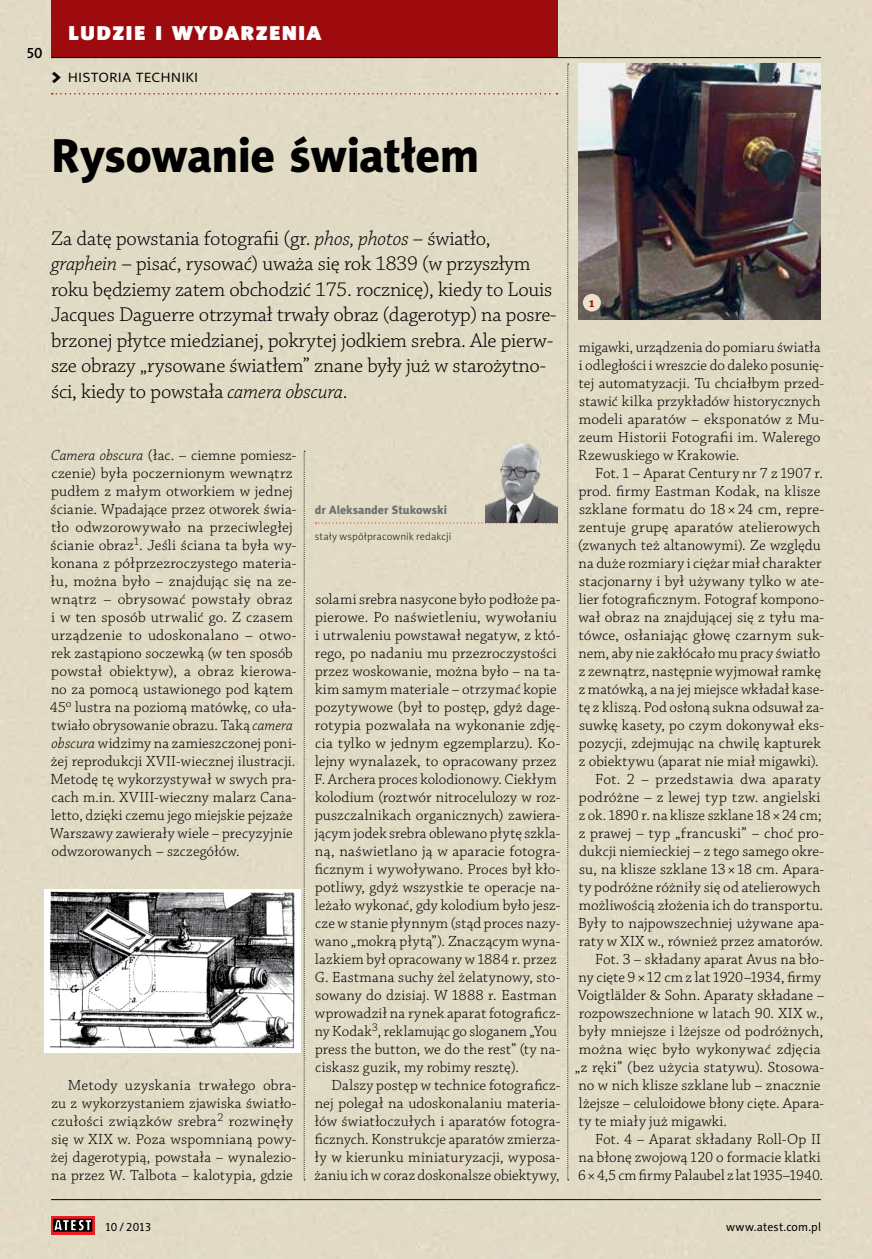
<style>
.page{position:relative;width:872px;height:1259px;background:#e1dbc5}
.page>*{position:absolute;margin:0;border:0;box-sizing:border-box;transform-origin:0 0}
.t1{font:48px "Naomi Sans EFN Heavy";letter-spacing:-.015em;color:#000}
.t2{font:27px "Naomi Sans EFN Black";letter-spacing:.03em;color:#fff}
.t3{font:300 21px/25.5px "Chaparral Pro";letter-spacing:-.01em;color:#000}
.t4{font:18px "Naomi Sans EFN Light";color:#000}
.t5{font:300 15.45px/18px "Chaparral Pro";letter-spacing:.01em;color:#000}
.t6{font:15px "Naomi Sans EFN Medium";color:#000}
.t7{font:12px "Naomi Sans EFN";letter-spacing:.025em;color:#000}
.t8{font:12px "Naomi Sans EFN Heavy";color:#6d6e71}
.t9{font:700 10.65px "Chaparral Pro";color:#9e0b0f}
.t10{font:10.5px "Naomi Sans EFN Thin";letter-spacing:.015em;color:#000}
.s1{font-family:"Naomi Sans EFN Black"}
.s2{font-style:italic}
</style>
<div class="page">
<hr style="left:51px;top:1199px;width:770px;height:1px;background:#000">
<svg style="left:51px;top:1216px;width:43px;height:18px"></svg>
<div style="left:53px;top:1219px;width:39px;height:12px;border:1px solid #000"></div>
<svg style="left:54px;top:1219px;width:38px;height:12px"></svg>
<svg style="left:567px;top:64px;width:2px;height:1116px;background:#b4af9e"></svg>
<img style="left:485px;top:442px;width:72px;height:80px">
<svg style="left:315px;top:522px;width:242px;height:1px"></svg>
<svg style="left:304px;top:451px;width:1px;height:729px"></svg>
<div style="left:51px;top:0;width:506px;height:58px;background:#9e0b0f"></div>
<svg style="left:52px;top:93px;width:505px;height:2px"></svg>
<hr style="left:51px;top:57px;width:770px;height:1px;background:#000">
<img style="left:44px;top:889px;width:256px;height:163px">
<img style="left:578px;top:64px;width:243px;height:255px">
<div style="left:583px;top:294px;width:18px;height:17px;background:#ece2cc;border-radius:50%"></div>
<p class="t6" style="left:27px;top:44px;width:17px">50</p>
<h2 class="t2" style="left:68px;top:15px;width:255px">ludzie i wydarzenia</h2>
<p class="t4" style="left:51px;top:66px;width:148px"><span class="s1">&gt;</span> historia techniki</p>
<h1 class="t1" style="left:51px;top:127px;width:430px">Rysowanie światłem</h1>
<p class="t3" style="left:51px;top:226px;width:507px">Za datę powstania fotografii (gr. <span class="s2">phos, photos</span> – światło, <span class="s2">graphein</span> – pisać, rysować) uważa się rok 1839 (w przyszłym roku będziemy zatem obchodzić 175. rocznicę), kiedy to Louis Jacques Daguerre otrzymał trwały obraz (dagerotyp) na posre‑ brzonej płytce miedzianej, pokrytej jodkiem srebra. Ale pierw‑ sze obrazy „rysowane światłem” znane były już w starożytno‑ ści, kiedy to powstała <span class="s2">camera obscura</span>.</p>
<p class="t5" style="left:50px;top:447px;width:248px"><span class="s2">Camera obscura</span> (łac. – ciemne pomiesz‑ czenie) była poczernionym wewnątrz pudłem z małym otworkiem w jednej ścianie. Wpadające przez otworek świa‑ tło odwzorowywało na przeciwległej ścianie obraz<sup>1</sup>. Jeśli ściana ta była wy‑ konana z półprzezroczystego materia‑ łu, można było – znajdując się na ze‑ wnątrz – obrysować powstały obraz i w ten sposób utrwalić go. Z czasem urządzenie to udoskonalano – otwo‑ rek zastąpiono soczewką (w ten sposób powstał obiektyw), a obraz kierowa‑ no za pomocą ustawionego pod kątem 45<sup>o</sup> lustra na poziomą matówkę, co uła‑ twiało obrysowanie obrazu. Taką <span class="s2">camera obscura</span> widzimy na zamieszczonej poni‑ żej reprodukcji XVII‑wiecznej ilustracji.<br>Metodę tę wykorzystywał w swych pra‑ cach m.in. XVIII‑wieczny malarz Cana‑ letto, dzięki czemu jego miejskie pejzaże Warszawy zawierały wiele – precyzyjnie odwzorowanych – szczegółów.</p>
<p class="t5" style="left:51px;top:1077px;width:247px;text-indent:17px">Metody uzyskania trwałego obra‑ zu z wykorzystaniem zjawiska światło‑ czułości związków srebra<sup>2</sup> rozwinęły się w XIX w. Poza wspomnianą powy‑ żej dagerotypią, powstała – wynalezio‑ na przez W. Talbota – kalotypia, gdzie</p>
<p class="t8" style="left:315px;top:502px;width:134px">dr Aleksander Stukowski</p>
<p class="t10" style="left:315px;top:531px;width:138px">stały współpracownik redakcji</p>
<p class="t5" style="left:314px;top:591px;width:247px">solami srebra nasycone było podłoże pa‑ pierowe. Po naświetleniu, wywołaniu i utrwaleniu powstawał negatyw, z któ‑ rego, po nadaniu mu przezroczystości przez woskowanie, można było – na ta‑ kim samym materiale – otrzymać kopie pozytywowe (był to postęp, gdyż dage‑ rotypia pozwalała na wykonanie zdję‑ cia tylko w jednym egzemplarzu). Ko‑ lejny wynalazek, to opracowany przez F. Archera proces kolodionowy. Ciekłym kolodium (roztwór nitrocelulozy w roz‑ puszczalnikach organicznych) zawiera‑ jącym jodek srebra oblewano płytę szkla‑ ną, naświetlano ją w aparacie fotogra‑ ficznym i wywoływano. Proces był kło‑ potliwy, gdyż wszystkie te operacje na‑ leżało wykonać, gdy kolodium było jesz‑ cze w stanie płynnym (stąd proces nazy‑ wano „mokrą płytą”). Znaczącym wyna‑ lazkiem był opracowany w 1884 r. przez G. Eastmana suchy żel żelatynowy, sto‑ sowany do dzisiaj. W 1888 r. Eastman wprowadził na rynek aparat fotograficz‑ ny Kodak<sup>3</sup>, reklamując go sloganem „You press the button, we do the rest” (ty na‑ ciskasz guzik, my robimy resztę).</p>
<p class="t5" style="left:314px;top:1077px;width:247px;text-align:justify;text-indent:17px">Dalszy postęp w technice fotograficz‑ nej polegał na udoskonalaniu materia‑ łów światłoczułych i aparatów fotogra‑ ficznych. Konstrukcje aparatów zmierza‑ ły w kierunku miniaturyzacji, wyposa‑ żaniu ich w coraz doskonalsze obiektywy,</p>
<p class="t9" style="left:589px;top:297px;width:7px">1</p>
<p class="t5" style="left:578px;top:339px;width:247px">migawki, urządzenia do pomiaru światła i odległości i wreszcie do daleko posunię‑ tej automatyzacji. Tu chciałbym przed‑ stawić kilka przykładów historycznych modeli aparatów – eksponatów z Mu‑ zeum Historii Fotografii im. Walerego Rzewuskiego w Krakowie.</p>
<p class="t5" style="left:595px;top:465px;width:229px">Fot. 1 – Aparat Century nr 7 z 1907 r.</p>
<p class="t5" style="left:579px;top:483px;width:243px">prod. firmy Eastman Kodak, na klisze</p>
<p class="t5" style="left:579px;top:501px;width:247px">szklane formatu do 18 × 24 cm, repre‑</p>
<p class="t5" style="left:579px;top:519px;width:243px">zentuje grupę aparatów atelierowych</p>
<p class="t5" style="left:578px;top:537px;width:244px">(zwanych też altanowymi). Ze względu</p>
<p class="t5" style="left:578px;top:555px;width:244px">na duże rozmiary i ciężar miał charakter</p>
<p class="t5" style="left:579px;top:573px;width:246px">stacjonarny i był używany tylko w ate‑</p>
<p class="t5" style="left:579px;top:591px;width:247px">lier fotograficznym. Fotograf kompono‑</p>
<p class="t5" style="left:578px;top:609px;width:247px">wał obraz na znajdującej się z tyłu ma‑</p>
<p class="t5" style="left:578px;top:627px;width:247px">tówce, osłaniając głowę czarnym suk‑</p>
<p class="t5" style="left:578px;top:645px;width:243px">nem, aby nie zakłócało mu pracy światło</p>
<p class="t5" style="left:579px;top:663px;width:244px">z zewnątrz, następnie wyjmował ramkę</p>
<p class="t5" style="left:579px;top:681px;width:247px">z matówką, a na jej miejsce wkładał kase‑</p>
<p class="t5" style="left:578px;top:699px;width:247px">tę z kliszą. Pod osłoną sukna odsuwał za‑</p>
<p class="t5" style="left:579px;top:717px;width:246px">suwkę kasety, po czym dokonywał eks‑</p>
<p class="t5" style="left:579px;top:735px;width:244px">pozycji, zdejmując na chwilę kapturek</p>
<p class="t5" style="left:579px;top:753px;width:241px">z obiektywu (aparat nie miał migawki).</p>
<p class="t5" style="left:595px;top:771px;width:227px">Fot. 2 – przedstawia dwa aparaty</p>
<p class="t5" style="left:579px;top:789px;width:243px">podróżne – z lewej typ tzw. angielski</p>
<p class="t5" style="left:579px;top:807px;width:244px">z ok. 1890 r. na klisze szklane 18×24 cm;</p>
<p class="t5" style="left:579px;top:825px;width:247px">z prawej – typ „francuski” – choć pro‑</p>
<p class="t5" style="left:579px;top:843px;width:247px">dukcji niemieckiej – z tego samego okre‑</p>
<p class="t5" style="left:579px;top:861px;width:246px">su, na klisze szklane 13×18 cm. Apara‑</p>
<p class="t5" style="left:578px;top:879px;width:243px">ty podróżne różniły się od atelierowych</p>
<p class="t5" style="left:579px;top:897px;width:246px">możliwością złożenia ich do transportu.</p>
<p class="t5" style="left:578px;top:915px;width:247px">Były to najpowszechniej używane apa‑</p>
<p class="t5" style="left:578px;top:933px;width:246px">raty w XIX w., również przez amatorów.</p>
<p class="t5" style="left:595px;top:951px;width:230px">Fot. 3 – składany aparat Avus na bło‑</p>
<p class="t5" style="left:578px;top:969px;width:244px">ny cięte 9×12 cm z lat 1920–1934, firmy</p>
<p class="t5" style="left:577px;top:987px;width:248px">Voigtlälder &amp; Sohn. Aparaty składane –</p>
<p class="t5" style="left:578px;top:1005px;width:246px">rozpowszechnione w latach 90. XIX w.,</p>
<p class="t5" style="left:579px;top:1023px;width:246px">były mniejsze i lżejsze od podróżnych,</p>
<p class="t5" style="left:579px;top:1041px;width:243px">można więc było wykonywać zdjęcia</p>
<p class="t5" style="left:575px;top:1059px;width:251px">„z ręki” (bez użycia statywu). Stosowa‑</p>
<p class="t5" style="left:578px;top:1077px;width:243px">no w nich klisze szklane lub – znacznie</p>
<p class="t5" style="left:579px;top:1095px;width:247px">lżejsze – celuloidowe błony cięte. Apara‑</p>
<p class="t5" style="left:578px;top:1113px;width:150px">ty te miały już migawki.</p>
<p class="t5" style="left:595px;top:1131px;width:227px">Fot. 4 – Aparat składany Roll‑Op II</p>
<p class="t5" style="left:578px;top:1149px;width:243px">na błonę zwojową 120 o formacie klatki</p>
<p class="t5" style="left:578px;top:1167px;width:246px">6×4,5 cm firmy Palaubel z lat 1935–1940.</p>
<p class="t7" style="left:106px;top:1220px;width:47px">10 / 2013</p>
<p class="t7" style="left:726px;top:1220px;width:96px">www.atest.com.pl</p>
<p class="t7" style="left:106px;top:1220px;width:42px">6 / 2013</p>
</div>
